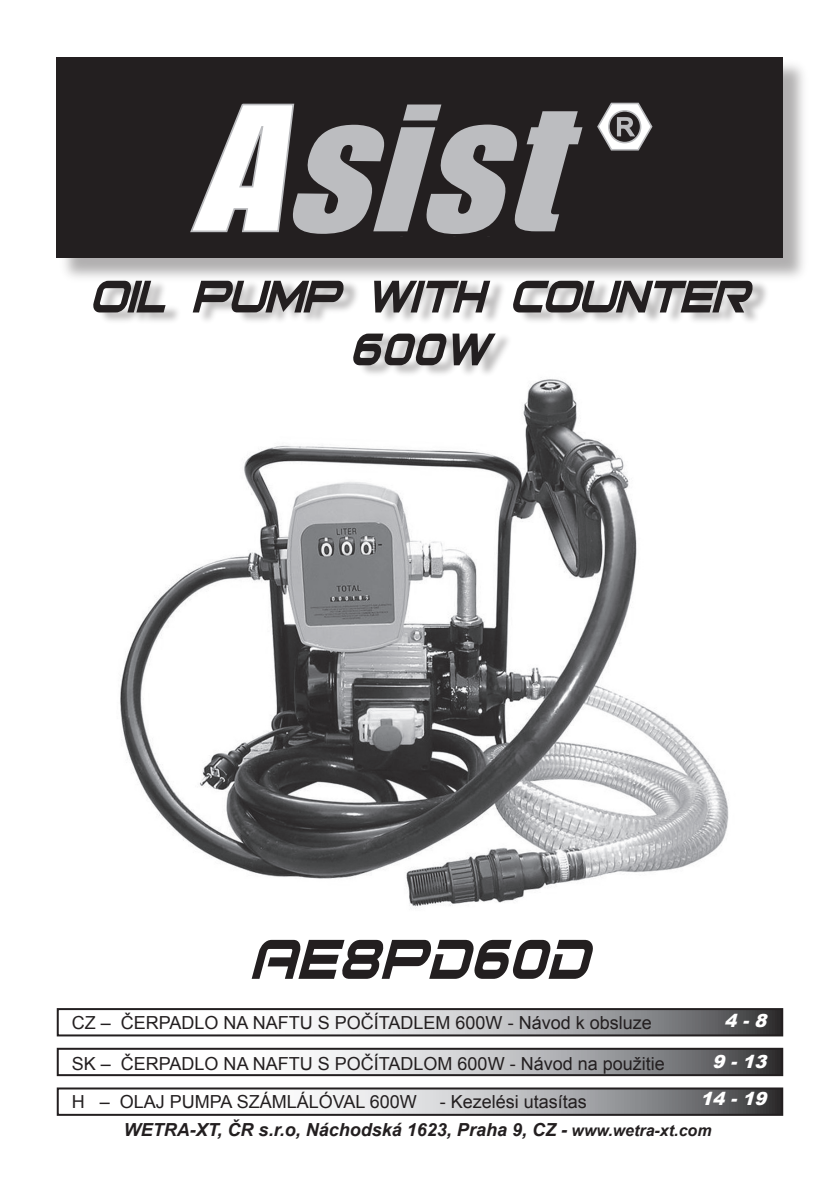
<style>
.page{position:relative;width:840px;height:1191px;background:#fff}
.page>*{position:absolute;margin:0;border:0;box-sizing:border-box;transform-origin:0 0}
.t1{font:18px/38.2px "Arial";color:#231f20}
.t2{font:italic 700 18px "Arial";color:#231f20}
.t3{font:italic 900 18px/37.2px "Arial";color:#fff;text-align:right}
.s1{font-size:16px}
</style>
<div class="page">
<img style="left:120px;top:379px;width:609px;height:530px">
<svg style="left:320px;top:1090px;width:459px;height:22px;background:#a8a9ab"></svg>
<div style="left:57px;top:1087px;width:725px;height:28px;border:2px solid #231f20"></div>
<svg style="left:320px;top:1050px;width:459px;height:23px;background:#a8a9ab"></svg>
<div style="left:57px;top:1047px;width:725px;height:29px;border:2px solid #231f20"></div>
<svg style="left:320px;top:1011px;width:459px;height:22px;background:#a8a9ab"></svg>
<div style="left:57px;top:1008px;width:725px;height:28px;border:2px solid #231f20"></div>
<div style="left:59px;top:59px;width:751px;height:224px;background:#231f20;opacity:.36"></div>
<div style="left:57px;top:57px;width:725px;height:200px;background:#231f20"></div>
<svg style="left:190px;top:103px;width:392px;height:131px"></svg>
<svg style="left:597px;top:102px;width:56px;height:49px"></svg>
<svg style="left:252px;top:940px;width:341px;height:38px"></svg>
<div style="left:98px;top:279px;width:672px;height:46px;background:#231f20;opacity:.3"></div>
<svg style="left:93px;top:281px;width:659px;height:31px"></svg>
<div style="left:357px;top:331px;width:156px;height:47px;background:#231f20;opacity:.3"></div>
<svg style="left:353px;top:333px;width:142px;height:32px;background:#7d7b7c"></svg>
<p class="t1" style="left:72px;top:1003px;width:581px">CZ – ČERPADLO NA NAFTU S POČÍTADLEM 600W - Návod k obsluze</p>
<p class="t3" style="left:723px;top:1001px;width:50px">4-8</p>
<p class="t1" style="left:72px;top:1044px;width:594px">SK – ČERPADLO NA NAFTU S POČÍTADLOM 600W - Návod na použitie<br>H – OLAJ PUMPA SZÁMLÁLÓVAL 600W</p>
<p class="t3" style="left:699px;top:1042px;width:74px">9-13<br>14-19</p>
<p class="t2" style="left:124px;top:1118px;width:589px">WETRA-XT, ČR s.r.o, Náchodská 1623, Praha 9, CZ - <span class="s1">www.wetra-xt.com</span></p>
<p class="t1" style="left:439px;top:1082px;width:149px">- Kezelési utasítas</p>
</div>
